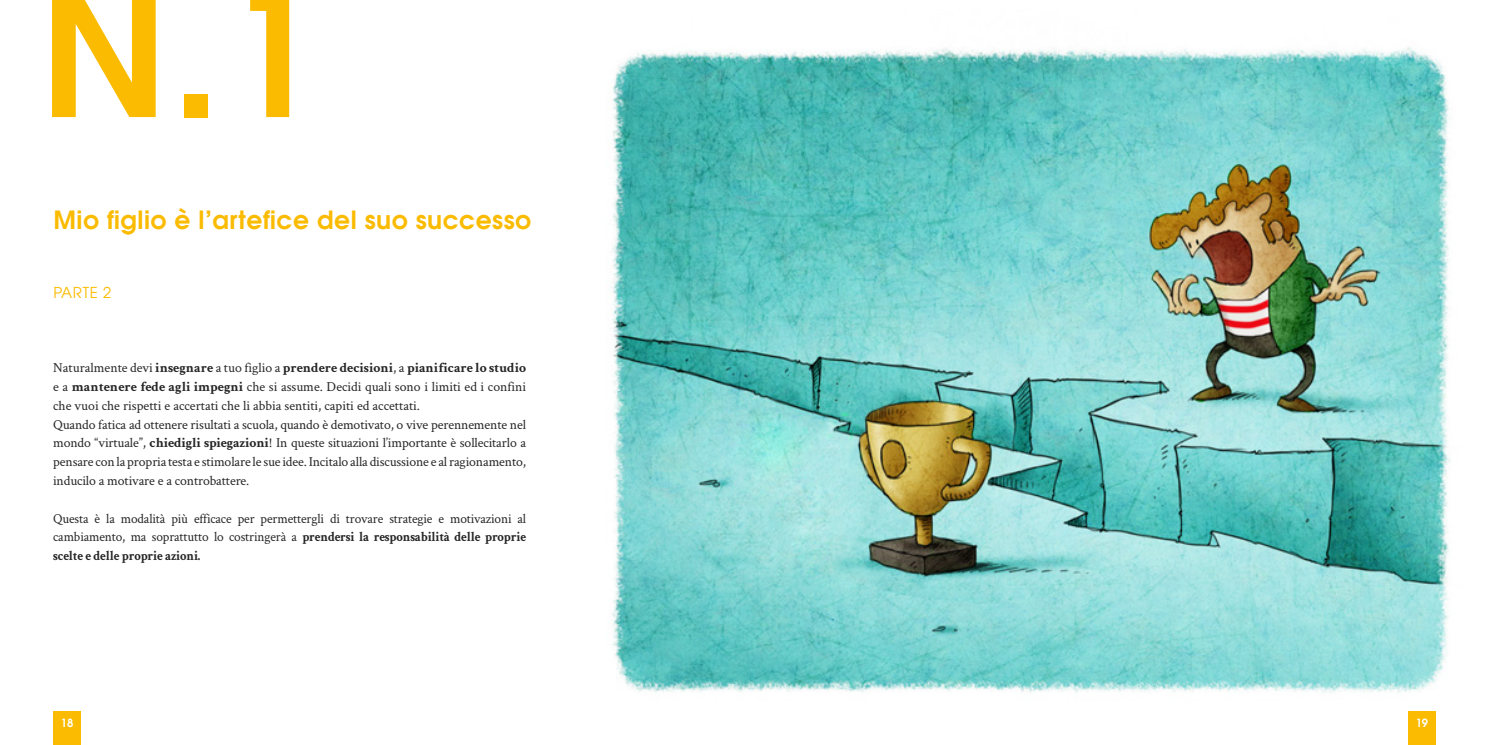
<style>
.page{position:relative;width:1489px;height:745px;background:#fff}
.page>*{position:absolute;margin:0;border:0;box-sizing:border-box;transform-origin:0 0}
.t1{font:600 172.88px "Avant Garde";color:#fabb00}
.t2{font:600 25px "Avant Garde";letter-spacing:.02em;color:#fabb00}
.t3{font:15px "Avant Garde";letter-spacing:.04em;color:#fabb00}
.t4{font:13.75px/18.8px "Crimson Text";letter-spacing:-.01em;color:#242524}
.t5{font:600 11.25px "Avant Garde";color:#fff}
.s1{font-weight:700}
</style>
<div class="page">
<div style="left:1407px;top:710px;width:28px;height:34px;background:#fabb00"></div>
<div style="left:53px;top:710px;width:28px;height:34px;background:#fabb00"></div>
<img style="left:611px;top:47px;width:839px;height:646px">
<h1 class="t1" style="left:40px;top:-60px;width:282px">N.1</h1>
<h2 class="t2" style="left:53px;top:204px;width:479px">Mio figlio è l’artefice del suo successo</h2>
<p class="t3" style="left:53px;top:282px;width:59px">PARTE 2</p>
<p class="t4" style="left:53px;top:358px;width:474px">Naturalmente devi <span class="s1">insegnare</span> a tuo figlio a <span class="s1">prendere decisioni</span>, a <span class="s1">pianificare lo studio </span>e a <span class="s1">mantenere fede agli impegni</span> che si assume. Decidi quali sono i limiti ed i confini che vuoi che rispetti e accertati che li abbia sentiti, capiti ed accettati.<br>Quando fatica ad ottenere risultati a scuola, quando è demotivato, o vive perennemente nel mondo “virtuale”, <span class="s1">chiedigli spiegazioni</span>! In queste situazioni l’importante è sollecitarlo a pensare con la propria testa e stimolare le sue idee. Incitalo alla discussione e al ragionamento, inducilo a motivare e a controbattere.</p>
<p class="t4" style="left:53px;top:508px;width:474px;text-align:justify">Questa è la modalità più efficace per permettergli di trovare strategie e motivazioni al cambiamento, ma soprattutto lo costringerà a <span class="s1">prendersi la responsabilità delle proprie scelte e delle proprie azioni.</span></p>
<p class="t5" style="left:61px;top:715px;width:14px">18</p>
<p class="t5" style="left:1415px;top:715px;width:14px">19</p>
</div>
